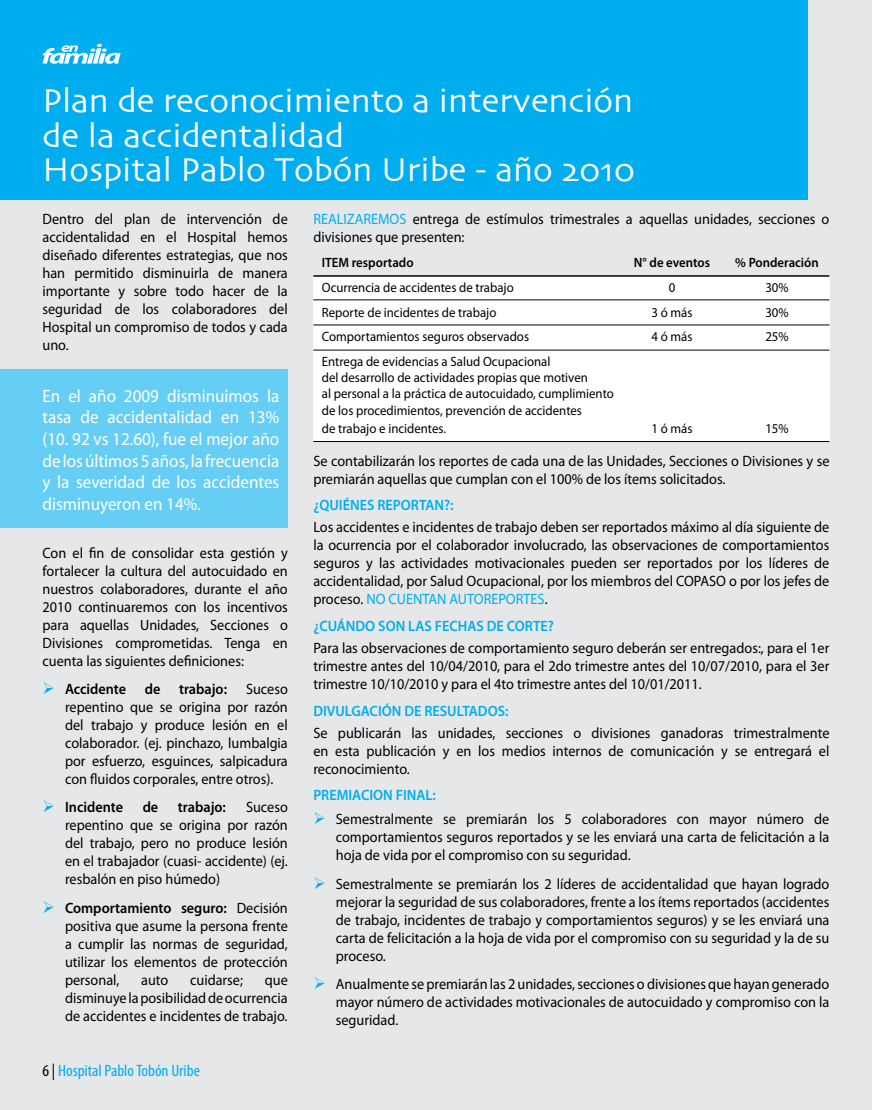
<style>
.page{position:relative;width:872px;height:1110px;background:#e6e7e8}
.page>*{position:absolute;margin:0;border:0;box-sizing:border-box;transform-origin:0 0}
.t1{font:34.5px/34.2px "Skia";color:#fff}
.t2{font:18px/21.6px "Myriad Pro";color:#fff;text-align:justify;scale:.95 1}
.t3{font:condensed 16.5px "Myriad Pro";color:#00aeef;scale:1.05 1}
.t4{font:15px/18px "Myriad Pro";color:#000;text-align:justify;scale:.95 1}
.t5{font:600 15px "Myriad Pro";color:#000;scale:.95 1}
.t6{font:600 15px "Myriad Pro";color:#00aeef;scale:.95 1}
.t7{font:13.5px/16.2px "Myriad Pro";color:#000;scale:.95 1}
.t8{font:600 13.5px "Myriad Pro";color:#000;scale:.95 1}
.s1{color:#00aeef}
.s2{font-weight:600}
.s3{color:#000}
.s4{font-weight:600;color:#00aeef}
</style>
<div class="page">
<div style="left:313px;top:276px;width:516px;height:165px;background:#fff"></div>
<div style="left:0;top:369px;width:288px;height:159px;background:#66cef5"></div>
<div style="left:0;top:0;width:807px;height:199px;background:#00aeef"></div>
<svg style="left:43px;top:44px;width:78px;height:20px"></svg>
<hr style="left:313px;top:275px;width:516px;height:2px;background:#000">
<hr style="left:313px;top:299px;width:516px;height:1px;background:#000">
<hr style="left:313px;top:325px;width:516px;height:1px;background:#000">
<hr style="left:313px;top:350px;width:516px;height:1px;background:#000">
<hr style="left:313px;top:441px;width:516px;height:1px;background:#000">
<p class="t1" style="left:43px;top:86px;width:594px">Plan de reconocimiento a intervención de la accidentalidad<br>Hospital Pablo Tobón Uribe - año 2010</p>
<p class="t4" style="left:43px;top:210px;width:260px">Dentro del plan de intervención de accidentalidad en el Hospital hemos diseñado diferentes estrategias, que nos han permitido disminuirla de manera importante y sobre todo hacer de la seguridad de los colaboradores del Hospital un compromiso de todos y cada uno.</p>
<p class="t2" style="left:43px;top:385px;width:251px">En el año 2009 disminuimos la tasa de accidentalidad en 13% (10. 92 vs 12.60), fue el mejor año de los últimos 5 años, la frecuencia y la severidad de los accidentes disminuyeron en 14%.</p>
<p class="t4" style="left:43px;top:543px;width:260px">Con el fin de consolidar esta gestión y fortalecer la cultura del autocuidado en nuestros colaboradores, durante el año 2010 continuaremos con los incentivos para aquellas Unidades, Secciones o Divisiones comprometidas. Tenga en cuenta las siguientes definiciones:</p>
<p class="t5" style="left:43px;top:679px;width:196px"><span class="s1">➢</span> Accidente de trabajo:</p>
<p class="t4" style="left:65px;top:680px;width:236px;text-indent:181px">Suceso repentino que se origina por razón del trabajo y produce lesión en el colaborador. (ej. pinchazo, lumbalgia por esfuerzo, esguinces, salpicadura con fluidos corporales, entre otros).</p>
<p class="t5" style="left:43px;top:798px;width:86px"><span class="s1">➢</span> Incidente</p>
<p class="t5" style="left:143px;top:798px;width:18px">de</p>
<p class="t5" style="left:178px;top:798px;width:52px">trabajo:</p>
<p class="t4" style="left:65px;top:798px;width:236px;text-indent:181px">Suceso repentino que se origina por razón del trabajo, pero no produce lesión en el trabajador (cuasi- accidente) (ej. resbalón en piso húmedo)</p>
<p class="t4" style="left:65px;top:898px;width:236px;text-indent:-22px"><span class="s1">➢</span> <span class="s2">Comportamiento seguro:</span> Decisión positiva que asume la persona frente a cumplir las normas de seguridad, utilizar los elementos de protección personal,</p>
<p class="t4" style="left:141px;top:970px;width:30px">auto</p>
<p class="t4" style="left:190px;top:970px;width:57px">cuidarse;</p>
<p class="t4" style="left:65px;top:970px;width:236px;text-indent:200px">que disminuye la posibilidad de ocurrencia de accidentes e incidentes de trabajo.</p>
<p class="t3" style="left:43px;top:1060px;width:151px"><span class="s3">6 |</span> Hospital Pablo Tobón Uribe</p>
<p class="t4" style="left:313px;top:210px;width:545px"><span class="s1">REALIZAREMOS</span> entrega de estímulos trimestrales a aquellas unidades, secciones o divisiones que presenten:</p>
<p class="t8" style="left:322px;top:254px;width:98px">ITEM resportado</p>
<p class="t8" style="left:634px;top:254px;width:82px">N° de eventos</p>
<p class="t8" style="left:735px;top:254px;width:89px">% Ponderación</p>
<p class="t7" style="left:322px;top:279px;width:203px">Ocurrencia de accidentes de trabajo</p>
<p class="t7" style="left:668px;top:279px;width:8px">0</p>
<p class="t7" style="left:765px;top:279px;width:26px">30%</p>
<p class="t7" style="left:322px;top:304px;width:185px">Reporte de incidentes de trabajo</p>
<p class="t7" style="left:651px;top:304px;width:45px">3 ó más</p>
<p class="t7" style="left:765px;top:304px;width:26px">30%</p>
<p class="t7" style="left:322px;top:328px;width:220px">Comportamientos seguros observados</p>
<p class="t7" style="left:651px;top:328px;width:45px">4 ó más</p>
<p class="t7" style="left:765px;top:328px;width:26px">25%</p>
<p class="t7" style="left:322px;top:353px;width:309px">Entrega de evidencias a Salud Ocupacional<br>del desarrollo de actividades propias que motiven<br>al personal a la práctica de autocuidado, cumplimiento de los procedimientos, prevención de accidentes</p>
<p class="t7" style="left:322px;top:420px;width:132px">de trabajo e incidentes.</p>
<p class="t7" style="left:651px;top:420px;width:45px">1 ó más</p>
<p class="t7" style="left:765px;top:420px;width:26px">15%</p>
<p class="t4" style="left:313px;top:451px;width:545px">Se contabilizarán los reportes de cada una de las Unidades, Secciones o Divisiones y se premiarán aquellas que cumplan con el 100% de los ítems solicitados.</p>
<p class="t4" style="left:313px;top:494px;width:544px;line-height:22.2px"><span class="s4">¿QUIÉNES REPORTAN?:<br></span>Los accidentes e incidentes de trabajo deben ser reportados máximo al día siguiente de</p>
<p class="t4" style="left:313px;top:536px;width:545px">la ocurrencia por el colaborador involucrado, las observaciones de comportamientos seguros y las actividades motivacionales pueden ser reportados por los líderes de accidentalidad, por Salud Ocupacional, por los miembros del COPASO o por los jefes de proceso. <span class="s1">NO CUENTAN AUTOREPORTES</span>.</p>
<p class="t4" style="left:313px;top:614px;width:545px;line-height:22.2px"><span class="s4">¿CUÁNDO SON LAS FECHAS DE CORTE?<br></span>Para las observaciones de comportamiento seguro deberán ser entregados:, para el 1er</p>
<p class="t4" style="left:313px;top:657px;width:545px">trimestre antes del 10/04/2010, para el 2do trimestre antes del 10/07/2010, para el 3er trimestre 10/10/2010 y para el 4to trimestre antes del 10/01/2011.</p>
<p class="t4" style="left:313px;top:699px;width:545px;line-height:22.2px"><span class="s4">DIVULGACIÓN DE RESULTADOS:<br></span>Se publicarán las unidades, secciones o divisiones ganadoras trimestralmente</p>
<p class="t4" style="left:313px;top:741px;width:545px">en esta publicación y en los medios internos de comunicación y se entregará el reconocimiento.</p>
<p class="t6" style="left:313px;top:786px;width:131px">PREMIACION FINAL:</p>
<p class="t4" style="left:336px;top:810px;width:521px;text-indent:-22px"><span class="s1">➢</span> Semestralmente se premiarán los 5 colaboradores con mayor número de comportamientos seguros reportados y se les enviará una carta de felicitación a la hoja de vida por el compromiso con su seguridad.</p>
<p class="t4" style="left:336px;top:874px;width:521px;text-indent:-22px"><span class="s1">➢</span> Semestralmente se premiarán los 2 líderes de accidentalidad que hayan logrado mejorar la seguridad de sus colaboradores, frente a los ítems reportados (accidentes de trabajo, incidentes de trabajo y comportamientos seguros) y se les enviará una carta de felicitación a la hoja de vida por el compromiso con su seguridad y la de su proceso.</p>
<p class="t4" style="left:336px;top:975px;width:521px;text-indent:-22px"><span class="s1">➢</span> Anualmente se premiarán las 2 unidades, secciones o divisiones que hayan generado mayor número de actividades motivacionales de autocuidado y compromiso con la seguridad.</p>
</div>
